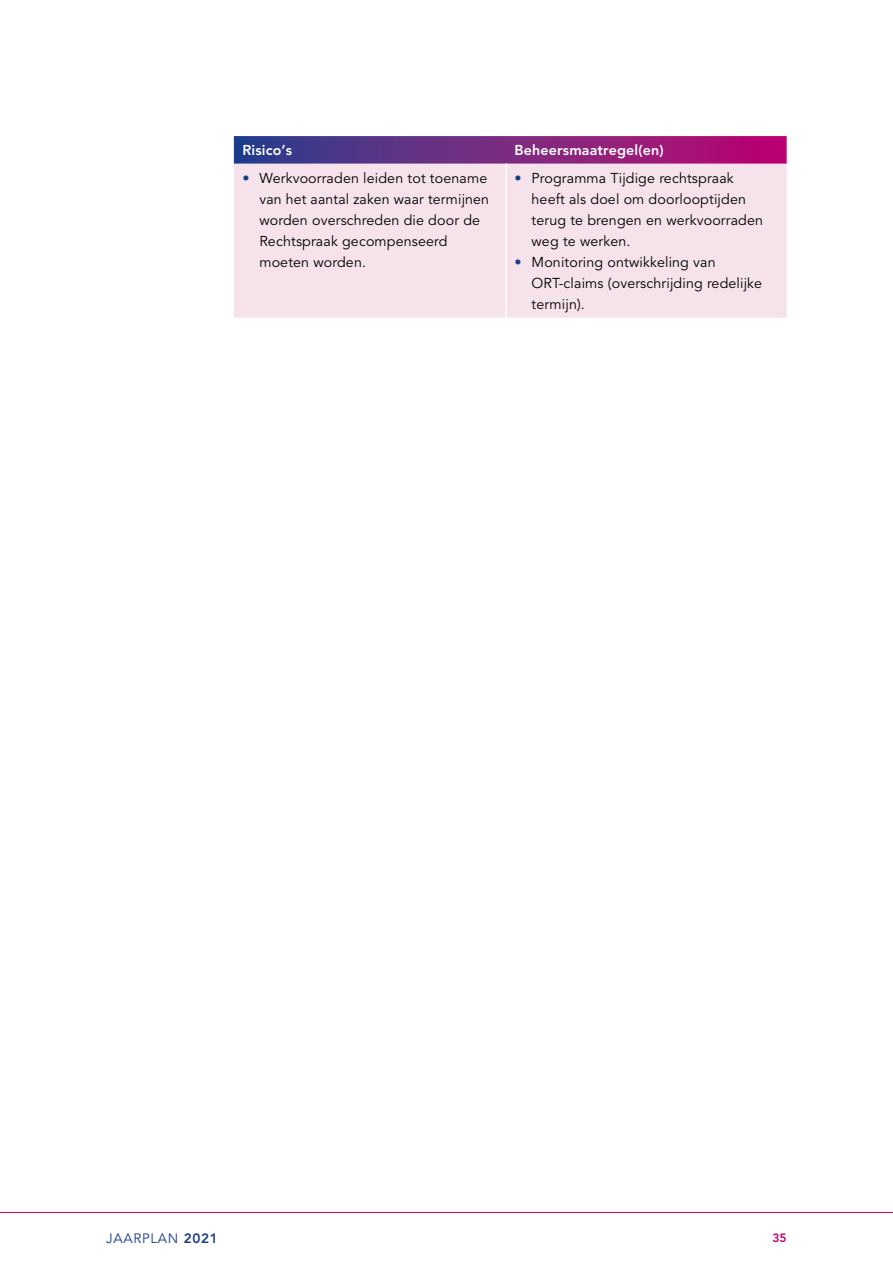
<style>
.page{position:relative;width:893px;height:1263px;background:#fff}
.page>*{position:absolute;margin:0;border:0;box-sizing:border-box;transform-origin:0 0}
.t1{font:14.25px/21px "Avenir";letter-spacing:.01em;color:#000}
._2_JV_INTRO_2{font:800 14.25px "Avenir";letter-spacing:.01em;color:#fff}
.t2{font:13.5px "Avenir";letter-spacing:.05em;color:#183c8d}
.t3{font:800 12px "Avenir";color:#bd0071}
.s1{color:#183c8d}
.s2{font-weight:800}
</style>
<div class="page">
<hr style="left:0;top:1212px;width:893px;height:1px;background:#bd0071">
<svg style="left:234px;top:136px;width:553px;height:182px;background:#e2c5da"></svg>
<p class="_2_JV_INTRO_2" style="left:242px;top:142px;width:51px">Risico’s</p>
<p class="_2_JV_INTRO_2" style="left:514px;top:142px;width:151px">Beheersmaatregel(en)</p>
<p class="t1" style="left:259px;top:168px;width:231px;text-indent:-17px"><span class="s1">•</span> Werkvoorraden leiden tot toename van het aantal zaken waar termijnen worden overschreden die door de<br>Rechtspraak gecompenseerd moeten worden.</p>
<p class="t1" style="left:531px;top:168px;width:233px;text-indent:-17px"><span class="s1">•</span> Programma Tijdige rechtspraak heeft als doel om doorlooptijden terug te brengen en werkvoorraden weg te werken.</p>
<p class="t1" style="left:531px;top:252px;width:232px;text-indent:-17px"><span class="s1">•</span> Monitoring ontwikkeling van<br>ORT-claims (overschrijding redelijke termijn).</p>
<p class="t2" style="left:106px;top:1231px;width:113px">JAARPLAN <span class="s2">2021</span></p>
<p class="t3" style="left:772px;top:1231px;width:16px">35</p>
</div>
